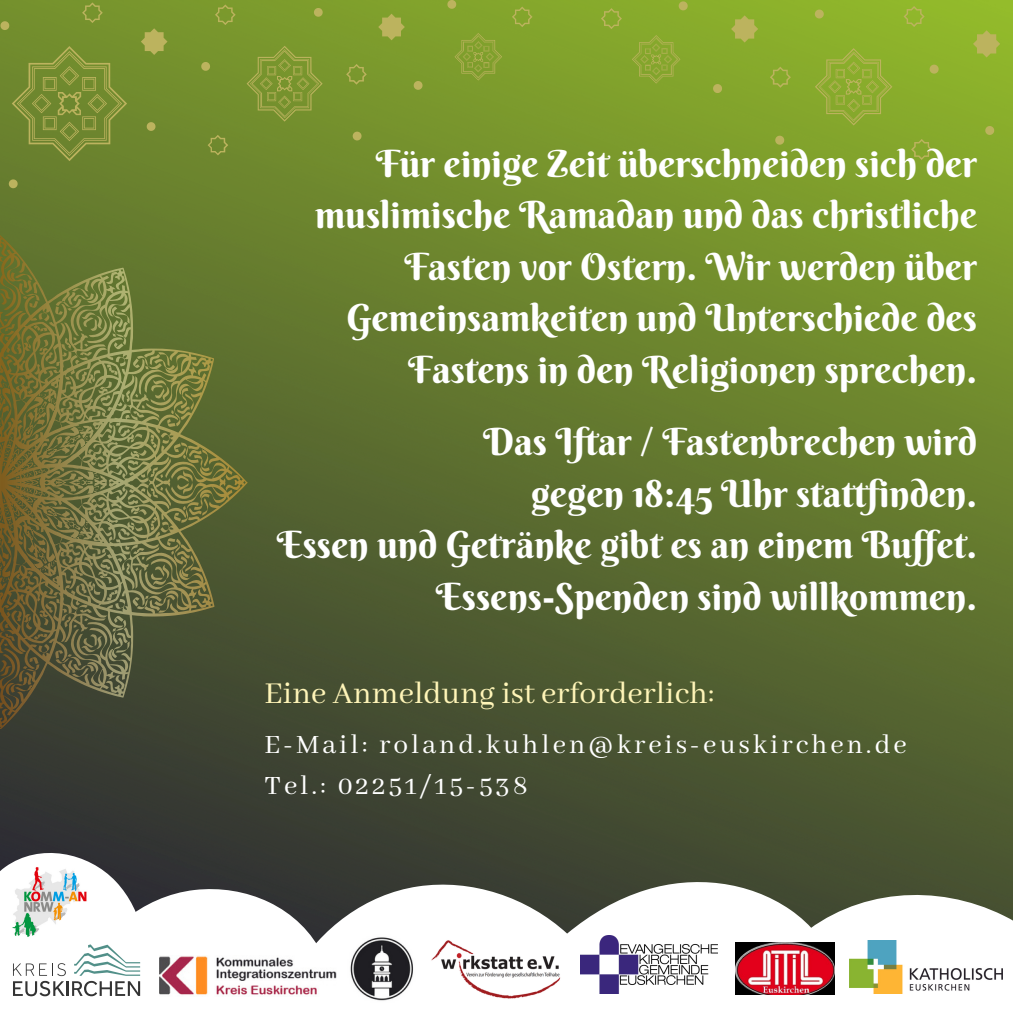
<style>
.page{position:relative;width:1013px;height:1013px;background:#fff}
.page>*{position:absolute;margin:0;border:0;box-sizing:border-box;transform-origin:0 0}
.t1{font:37.5px/51.5px "Berkshire Swash";color:#fff;text-align:right}
.t2{font:33.75px "Abhaya Libre";color:#fff5b8}
.t3{font:29.38px "Abhaya Libre";letter-spacing:.1em;color:#fff}
</style>
<div class="page">
<img style="left:0;top:0;width:1012px;height:875px">
<svg style="left:0;top:0;width:532px;height:188px;fill:#76922d"></svg>
<svg style="left:601px;top:1px;width:411px;height:192px;fill:#86a92c"></svg>
<svg style="left:0;top:234px;width:247px;height:494px"></svg>
<svg style="left:0;top:842px;width:292px;height:33px;fill:#323433"></svg>
<svg style="left:89px;top:875px;width:923px;height:122px"></svg>
<img style="left:160px;top:955px;width:176px;height:41px">
<img style="left:12px;top:865px;width:76px;height:72px">
<img style="left:850px;top:940px;width:152px;height:53px">
<img style="left:580px;top:935px;width:137px;height:58px">
<img style="left:343px;top:929px;width:79px;height:72px">
<img style="left:735px;top:942px;width:99px;height:52px">
<svg style="left:13px;top:944px;width:127px;height:52px"></svg>
<img style="left:429px;top:939px;width:139px;height:60px">
<p class="t1" style="left:315px;top:137px;width:663px">Für einige Zeit überschneiden sich der muslimische Ramadan und das christliche Fasten vor Ostern. Wir werden über Gemeinsamkeiten und Unterschiede des Fastens in den Religionen sprechen.</p>
<h2 class="t1" style="left:277px;top:416px;width:702px">Das Iftar / Fastenbrechen wird<br>gegen 18:45 Uhr stattfinden.<br>Essen und Getränke gibt es an einem Buffet.<br>Essens-Spenden sind willkommen.</h2>
<p class="t2" style="left:264px;top:674px;width:451px">Eine Anmeldung ist erforderlich:</p>
<p class="t3" style="left:264px;top:728px;width:643px">E-Mail: roland.kuhlen@kreis-euskirchen.de</p>
<p class="t3" style="left:264px;top:768px;width:265px">Tel.: 02251/15-538</p>
</div>
